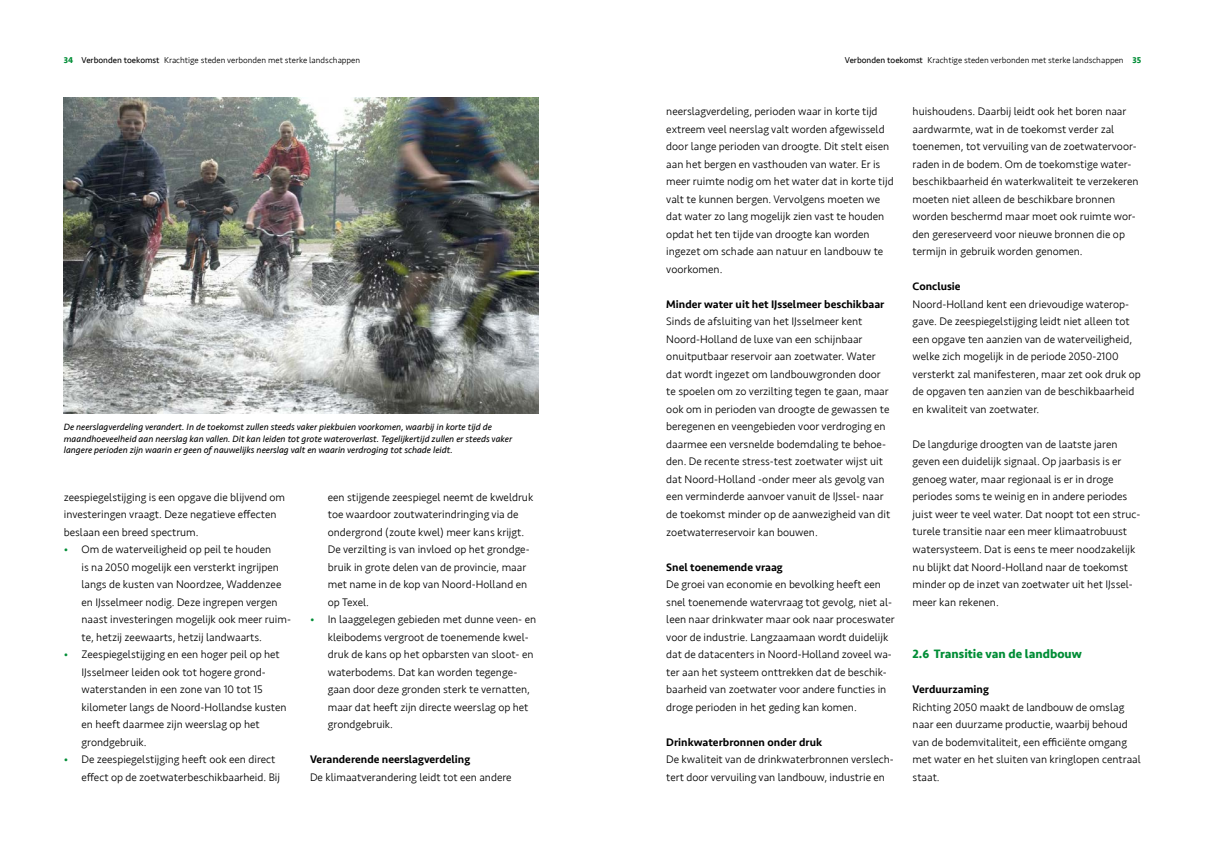
<style>
.page{position:relative;width:1205px;height:851px;background:#fff}
.page>*{position:absolute;margin:0;border:0;box-sizing:border-box;transform-origin:0 0}
.t1{font:700 12.5px "Seravek";color:#008d36}
.t2{font:300 11.25px/17.5px "Seravek";color:#000}
.t3{font:500 11.25px "Seravek";color:#000}
.t4{font:italic 9.38px/11.2px "Seravek";color:#000}
.t5{font:300 8.75px "Seravek";color:#000}
.s1{font-weight:700;color:#008d36}
.s2{font-weight:400}
.s3{color:#008d36}
</style>
<div class="page">
<img style="left:64px;top:97px;width:475px;height:317px">
<p class="t5" style="left:64px;top:54px;width:298px"><span class="s1">34</span> <span class="s2">Verbonden toekomst</span> Krachtige steden verbonden met sterke landschappen</p>
<p class="t5" style="left:845px;top:54px;width:298px"><span class="s2">Verbonden toekomst</span> Krachtige steden verbonden met sterke landschappen <span class="s1">35</span></p>
<p class="t4" style="left:64px;top:421px;width:450px">De neerslagverdeling verandert. In de toekomst zullen steeds vaker piekbuien voorkomen, waarbij in korte tijd de maandhoeveelheid aan neerslag kan vallen. Dit kan leiden tot grote wateroverlast. Tegelijkertijd zullen er steeds vaker langere perioden zijn waarin er geen of nauwelijks neerslag valt en waarin verdroging tot schade leidt.</p>
<p class="t2" style="left:64px;top:488px;width:223px">zeespiegelstijging is een opgave die blijvend om investeringen vraagt. Deze negatieve effecten beslaan een breed spectrum.</p>
<p class="t2" style="left:81px;top:540px;width:211px;text-indent:-18px"><span class="s3">•</span> Om de waterveiligheid op peil te houden<br>is na 2050 mogelijk een versterkt ingrijpen langs de kusten van Noordzee, Waddenzee en IJsselmeer nodig. Deze ingrepen vergen naast investeringen mogelijk ook meer ruim&shy;te, hetzij zeewaarts, hetzij landwaarts.</p>
<p class="t2" style="left:81px;top:645px;width:207px;text-indent:-18px"><span class="s3">•</span> Zeespiegelstijging en een hoger peil op het IJsselmeer leiden ook tot hogere grond&shy;waterstanden in een zone van 10 tot 15 kilometer langs de Noord-Hollandse kusten en heeft daarmee zijn weerslag op het grondgebruik.</p>
<p class="t2" style="left:81px;top:751px;width:200px;text-indent:-18px"><span class="s3">•</span> De zeespiegelstijging heeft ook een direct effect op de zoetwaterbeschikbaarheid. Bij</p>
<p class="t2" style="left:328px;top:488px;width:207px">een stijgende zeespiegel neemt de kweldruk toe waardoor zoutwaterindringing via de ondergrond (zoute kwel) meer kans krijgt.<br>De verzilting is van invloed op het grondge&shy;bruik in grote delen van de provincie, maar met name in de kop van Noord-Holland en op Texel.</p>
<p class="t2" style="left:328px;top:610px;width:210px;text-indent:-18px"><span class="s3">•</span> In laaggelegen gebieden met dunne veen- en kleibodems vergroot de toenemende kwel&shy;druk de kans op het opbarsten van sloot- en waterbodems. Dat kan worden tegenge&shy;gaan door deze gronden sterk te vernatten, maar dat heeft zijn directe weerslag op het grondgebruik.</p>
<p class="t3" style="left:310px;top:752px;width:162px">Veranderende neerslagverdeling</p>
<p class="t2" style="left:310px;top:768px;width:203px">De klimaatverandering leidt tot een andere</p>
<p class="t2" style="left:666px;top:103px;width:229px">neerslagverdeling, perioden waar in korte tijd extreem veel neerslag valt worden afgewisseld door lange perioden van droogte. Dit stelt eisen aan het bergen en vasthouden van water. Er is meer ruimte nodig om het water dat in korte tijd valt te kunnen bergen. Vervolgens moeten we dat water zo lang mogelijk zien vast te houden opdat het ten tijde van droogte kan worden ingezet om schade aan natuur en landbouw te voorkomen.</p>
<p class="t3" style="left:666px;top:297px;width:220px">Minder water uit het IJsselmeer beschikbaar</p>
<p class="t2" style="left:666px;top:313px;width:226px">Sinds de afsluiting van het IJsselmeer kent Noord-Holland de luxe van een schijnbaar onuitputbaar reservoir aan zoetwater. Water dat wordt ingezet om landbouwgronden door te spoelen om zo verzilting tegen te gaan, maar ook om in perioden van droogte de gewassen te beregenen en veengebieden voor verdroging en daarmee een versnelde bodemdaling te behoe&shy;den. De recente stress-test zoetwater wijst uit dat Noord-Holland -onder meer als gevolg van een verminderde aanvoer vanuit de IJssel- naar de toekomst minder op de aanwezigheid van dit zoetwaterreservoir kan bouwen.</p>
<p class="t3" style="left:666px;top:559px;width:118px">Snel toenemende vraag</p>
<p class="t2" style="left:666px;top:575px;width:230px">De groei van economie en bevolking heeft een snel toenemende watervraag tot gevolg, niet al&shy;leen naar drinkwater maar ook naar proceswater voor de industrie. Langzaamaan wordt duidelijk dat de datacenters in Noord-Holland zoveel wa&shy;ter aan het systeem onttrekken dat de beschik&shy;baarheid van zoetwater voor andere functies in droge perioden in het geding kan komen.</p>
<p class="t3" style="left:666px;top:734px;width:157px">Drinkwaterbronnen onder druk</p>
<p class="t2" style="left:666px;top:750px;width:229px">De kwaliteit van de drinkwaterbronnen verslech&shy;tert door vervuiling van landbouw, industrie en</p>
<p class="t2" style="left:912px;top:103px;width:227px">huishoudens. Daarbij leidt ook het boren naar aardwarmte, wat in de toekomst verder zal toenemen, tot vervuiling van de zoetwatervoor&shy;raden in de bodem. Om de toekomstige water&shy;beschikbaarheid én waterkwaliteit te verzekeren moeten niet alleen de beschikbare bronnen worden beschermd maar moet ook ruimte wor&shy;den gereserveerd voor nieuwe bronnen die op termijn in gebruik worden genomen.</p>
<p class="t3" style="left:912px;top:279px;width:50px">Conclusie</p>
<p class="t2" style="left:912px;top:295px;width:230px">Noord-Holland kent een drievoudige waterop&shy;gave. De zeespiegelstijging leidt niet alleen tot een opgave ten aanzien van de waterveiligheid, welke zich mogelijk in de periode 2050-2100 versterkt zal manifesteren, maar zet ook druk op de opgaven ten aanzien van de beschikbaarheid en kwaliteit van zoetwater.</p>
<p class="t2" style="left:912px;top:435px;width:229px">De langdurige droogten van de laatste jaren geven een duidelijk signaal. Op jaarbasis is er genoeg water, maar regionaal is er in droge periodes soms te weinig en in andere periodes juist weer te veel water. Dat noopt tot een struc&shy;turele transitie naar een meer klimaatrobuust watersysteem. Dat is eens te meer noodzakelijk nu blijkt dat Noord-Holland naar de toekomst minder op de inzet van zoetwater uit het IJssel&shy;meer kan rekenen.</p>
<p class="t1" style="left:912px;top:643px;width:171px">2.6 Transitie van de landbouw</p>
<p class="t3" style="left:912px;top:682px;width:78px">Verduurzaming</p>
<p class="t2" style="left:912px;top:698px;width:230px">Richting 2050 maakt de landbouw de omslag naar een duurzame productie, waarbij behoud van de bodemvitaliteit, een efficiënte omgang met water en het sluiten van kringlopen centraal staat.</p>
</div>
